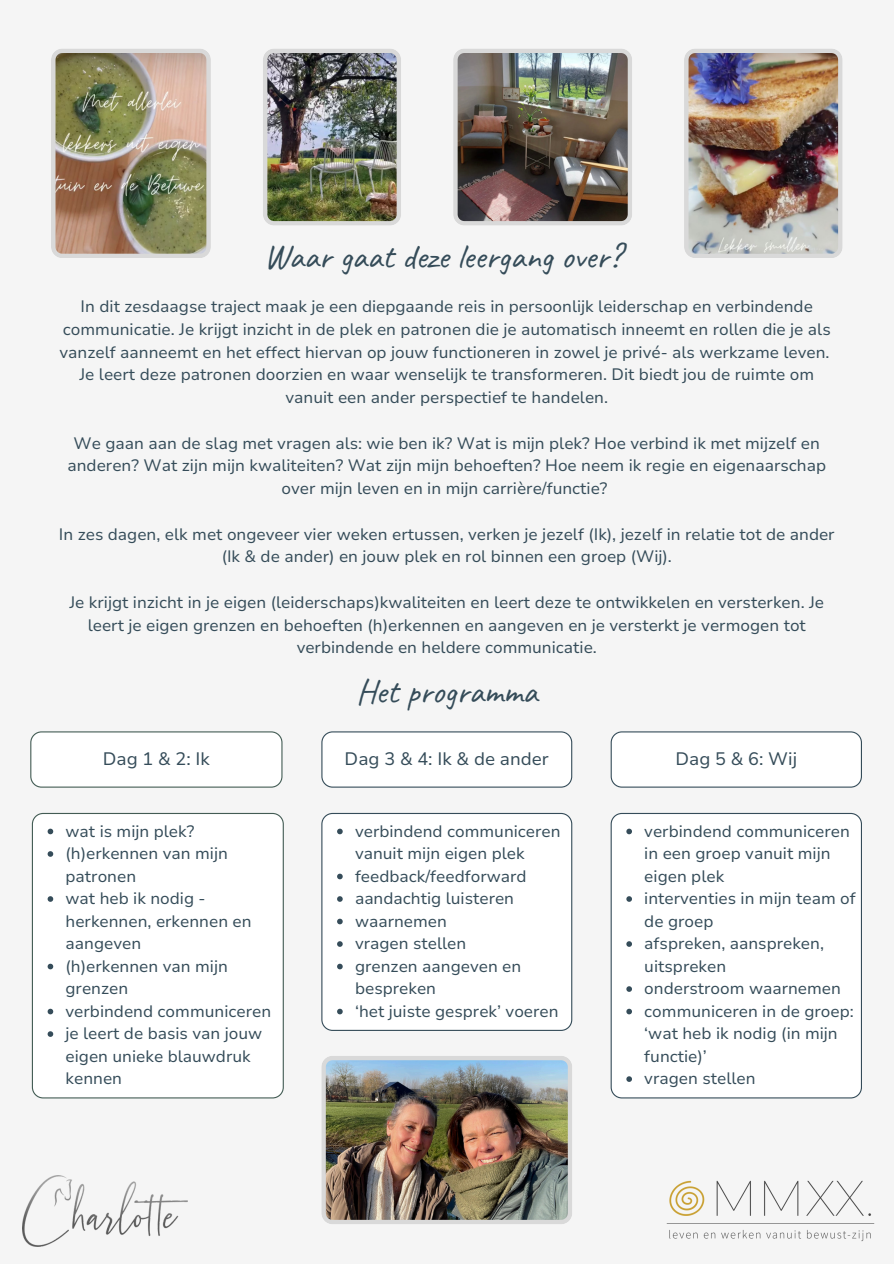
<style>
.page{position:relative;width:894px;height:1264px;background:#fff}
.page>*{position:absolute;margin:0;border:0;box-sizing:border-box;transform-origin:0 0}
.t1{font:34.5px "Caveat";color:#354c59}
.t2{font:18px "Nunito Sans 10 pt";color:#354c59}
.t3{font:16.5px/22.5px "Nunito Sans 10 pt";color:#354c59}
</style>
<div class="page">
<div style="left:0;top:0;width:893px;height:1263px;background:#f5f5f5"></div>
<img style="left:666px;top:1180px;width:209px;height:62px">
<img style="left:22px;top:1175px;width:166px;height:71px">
<div style="left:30px;top:731px;width:252px;height:56px;background:#fff"></div>
<svg style="left:610px;top:731px;width:251px;height:56px"></svg>
<svg style="left:321px;top:731px;width:251px;height:56px"></svg>
<div style="left:32px;top:813px;width:252px;height:285px;background:#fff"></div>
<svg style="left:48px;top:828px;width:5px;height:6px"></svg>
<svg style="left:48px;top:851px;width:5px;height:5px"></svg>
<svg style="left:48px;top:896px;width:5px;height:5px"></svg>
<svg style="left:48px;top:963px;width:5px;height:6px"></svg>
<svg style="left:48px;top:1008px;width:5px;height:6px"></svg>
<svg style="left:48px;top:1031px;width:5px;height:5px"></svg>
<div style="left:321px;top:813px;width:251px;height:217px;background:#fff"></div>
<svg style="left:337px;top:828px;width:5px;height:6px"></svg>
<svg style="left:337px;top:873px;width:5px;height:6px"></svg>
<svg style="left:337px;top:896px;width:5px;height:5px"></svg>
<svg style="left:337px;top:918px;width:5px;height:6px"></svg>
<svg style="left:337px;top:941px;width:5px;height:5px"></svg>
<svg style="left:337px;top:963px;width:5px;height:6px"></svg>
<svg style="left:337px;top:1008px;width:5px;height:6px"></svg>
<div style="left:610px;top:813px;width:251px;height:285px;background:#fff"></div>
<svg style="left:626px;top:828px;width:5px;height:6px"></svg>
<svg style="left:626px;top:896px;width:5px;height:5px"></svg>
<svg style="left:626px;top:941px;width:5px;height:5px"></svg>
<svg style="left:626px;top:986px;width:5px;height:5px"></svg>
<svg style="left:626px;top:1008px;width:5px;height:6px"></svg>
<svg style="left:626px;top:1076px;width:5px;height:5px"></svg>
<img style="left:321px;top:1056px;width:251px;height:168px">
<img style="left:51px;top:49px;width:160px;height:209px">
<img style="left:263px;top:49px;width:138px;height:176px">
<img style="left:453px;top:49px;width:179px;height:176px">
<img style="left:684px;top:49px;width:158px;height:209px">
<p class="t1" style="left:264px;top:235px;width:359px">Waar gaat deze leergang over?</p>
<p class="t3" style="left:59px;top:295px;width:772px;text-align:center">In dit zesdaagse traject maak je een diepgaande reis in persoonlijk leiderschap en verbindende communicatie. Je krijgt inzicht in de plek en patronen die je automatisch inneemt en rollen die je als vanzelf aanneemt en het effect hiervan op jouw functioneren in zowel je privé- als werkzame leven.</p>
<p class="t3" style="left:79px;top:363px;width:736px;text-align:center">Je leert deze patronen doorzien en waar wenselijk te transformeren. Dit biedt jou de ruimte om vanuit een ander perspectief te handelen.</p>
<p class="t3" style="left:67px;top:432px;width:760px;text-align:center">We gaan aan de slag met vragen als: wie ben ik? Wat is mijn plek? Hoe verbind ik met mijzelf en anderen? Wat zijn mijn kwaliteiten? Wat zijn mijn behoeften? Hoe neem ik regie en eigenaarschap over mijn leven en in mijn carrière/functie?</p>
<p class="t3" style="left:59px;top:523px;width:777px;text-align:center">In zes dagen, elk met ongeveer vier weken ertussen, verken je jezelf (Ik), jezelf in relatie tot de ander (Ik &amp; de ander) en jouw plek en rol binnen een groep (Wij).</p>
<p class="t3" style="left:69px;top:591px;width:756px;text-align:center">Je krijgt inzicht in je eigen (leiderschaps)kwaliteiten en leert deze te ontwikkelen en versterken. Je leert je eigen grenzen en behoeften (h)erkennen en aangeven en je versterkt je vermogen tot verbindende en heldere communicatie.</p>
<p class="t1" style="left:356px;top:670px;width:183px">Het programma</p>
<p class="t2" style="left:103px;top:747px;width:109px">Dag 1 &amp; 2: Ik</p>
<p class="t2" style="left:344px;top:747px;width:206px">Dag 3 &amp; 4: Ik &amp; de ander</p>
<p class="t2" style="left:675px;top:747px;width:123px">Dag 5 &amp; 6: Wij</p>
<p class="t3" style="left:65px;top:819px;width:130px">wat is mijn plek?</p>
<h1 class="t3" style="left:65px;top:842px;width:164px">(h)erkennen van mijn patronen</h1>
<p class="t3" style="left:65px;top:887px;width:188px">wat heb ik nodig - herkennen, erkennen en aangeven</p>
<p class="t3" style="left:65px;top:954px;width:164px">(h)erkennen van mijn grenzen</p>
<p class="t3" style="left:65px;top:999px;width:207px">verbindend communiceren</p>
<p class="t3" style="left:65px;top:1022px;width:198px">je leert de basis van jouw eigen unieke blauwdruk kennen</p>
<p class="t3" style="left:355px;top:819px;width:207px">verbindend communiceren vanuit mijn eigen plek</p>
<h1 class="t3" style="left:355px;top:864px;width:173px">feedback/feedforward</h1>
<p class="t3" style="left:355px;top:887px;width:161px">aandachtig luisteren</p>
<p class="t3" style="left:355px;top:909px;width:93px">waarnemen</p>
<p class="t3" style="left:355px;top:932px;width:113px">vragen stellen</p>
<p class="t3" style="left:355px;top:954px;width:168px">grenzen aangeven en bespreken</p>
<p class="t3" style="left:355px;top:999px;width:205px">‘het juiste gesprek’ voeren</p>
<p class="t3" style="left:644px;top:819px;width:207px">verbindend communiceren in een groep vanuit mijn eigen plek</p>
<p class="t3" style="left:644px;top:887px;width:213px">interventies in mijn team of de groep</p>
<p class="t3" style="left:644px;top:932px;width:181px">afspreken, aanspreken, uitspreken</p>
<p class="t3" style="left:644px;top:977px;width:198px">onderstroom waarnemen</p>
<p class="t3" style="left:644px;top:999px;width:211px">communiceren in de groep: ‘wat heb ik nodig (in mijn functie)’</p>
<p class="t3" style="left:644px;top:1067px;width:113px">vragen stellen</p>
</div>
